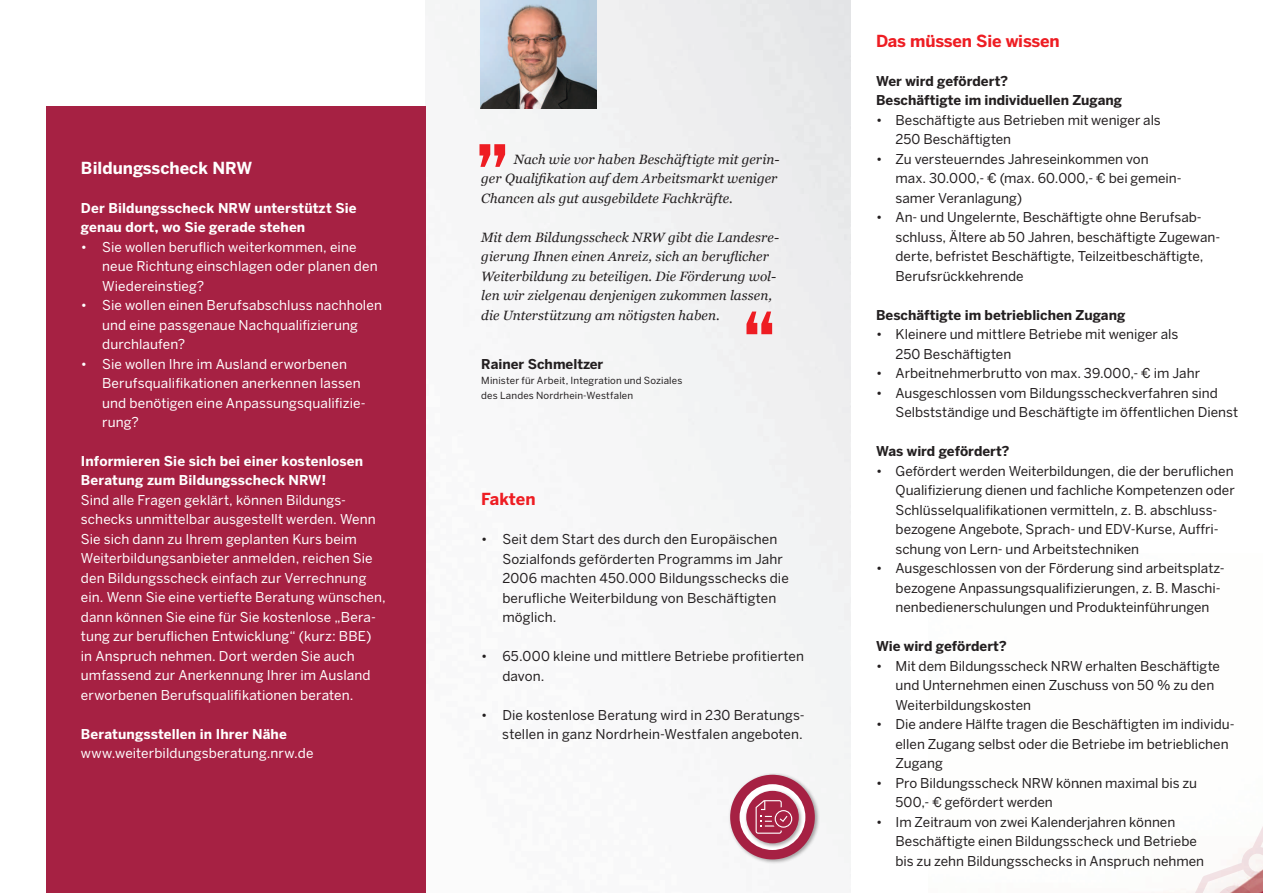
<style>
.page{position:relative;width:1263px;height:893px;background:#fff}
.page>*{position:absolute;margin:0;border:0;box-sizing:border-box;transform-origin:0 0}
.t1{font:700 16.5px "Benton Sans";letter-spacing:-.01em;color:#ee1d23}
.t2{font:700 16.5px "Benton Sans";color:#fff}
.t3{font:13.5px/19.5px "Benton Sans";color:#231f20}
.t4{font:13.5px/19.5px "Benton Sans";letter-spacing:.01em;color:#fff}
.t5{font:italic 13.5px/19.5px "Georgia";letter-spacing:.005em;color:#231f20}
.t6{font:700 13.5px/19.5px "Benton Sans";letter-spacing:.01em;color:#fff}
.t7{font:700 13.5px/19.5px "Benton Sans";color:#231f20}
.t8{font:9.75px/15px "Benton Sans";letter-spacing:.015em;color:#231f20}
</style>
<div class="page">
<img style="left:425px;top:0;width:425px;height:893px">
<img style="left:480px;top:0;width:117px;height:108px">
<div style="left:46px;top:106px;width:379px;height:787px;background:#a62143"></div>
<svg style="left:1163px;top:826px;width:100px;height:67px"></svg>
<svg style="left:479px;top:144px;width:26px;height:23px"></svg>
<svg style="left:746px;top:312px;width:26px;height:22px"></svg>
<div style="left:728px;top:773px;width:92px;height:91px;background:#231f20;opacity:.4"></div>
<div style="left:730px;top:775px;width:85px;height:84px;background:#a62143;border-radius:50%"></div>
<svg style="left:739px;top:784px;width:66px;height:66px"></svg>
<div style="left:744px;top:789px;width:59px;height:59px;background:#231f20;opacity:.4"></div>
<div style="left:746px;top:791px;width:53px;height:52px;background:#a62143;border-radius:50%"></div>
<svg style="left:755px;top:800px;width:37px;height:34px"></svg>
<p class="t2" style="left:81px;top:158px;width:173px">Bildungsscheck NRW</p>
<p class="t6" style="left:81px;top:198px;width:277px">Der Bildungsscheck NRW unterstützt Sie genau dort, wo Sie gerade stehen</p>
<p class="t4" style="left:102px;top:237px;width:277px;text-indent:-21px">• Sie wollen beruflich weiterkommen, eine neue Richtung einschlagen oder planen den<br>Wiedereinstieg?</p>
<p class="t4" style="left:102px;top:295px;width:281px;text-indent:-21px">• Sie wollen einen Berufsabschluss nachholen und eine passgenaue Nachqualifizierung durchlaufen?</p>
<p class="t4" style="left:102px;top:354px;width:265px;text-indent:-21px">• Sie wollen Ihre im Ausland erworbenen Berufsqualifikationen anerkennen lassen und benötigen eine Anpassungsqualifizie&shy;rung?</p>
<p class="t6" style="left:81px;top:451px;width:284px">Informieren Sie sich bei einer kostenlosen<br>Beratung zum Bildungsscheck NRW!</p>
<p class="t4" style="left:81px;top:490px;width:306px">Sind alle Fragen geklärt, können Bildungs&shy;schecks unmittelbar ausgestellt werden. Wenn Sie sich dann zu Ihrem geplanten Kurs beim Weiterbildungsanbieter anmelden, reichen Sie den Bildungsscheck einfach zur Verrechnung ein. Wenn Sie eine vertiefte Beratung wünschen, dann können Sie eine für Sie kostenlose „Bera&shy;tung zur beruflichen Entwicklung“ (kurz: BBE) in Anspruch nehmen. Dort werden Sie auch umfassend zur Anerkennung Ihrer im Ausland erworbenen Berufsqualifikationen beraten.</p>
<p class="t6" style="left:81px;top:724px;width:207px">Beratungsstellen in Ihrer Nähe</p>
<p class="t4" style="left:81px;top:744px;width:234px">www.weiterbildungsberatung.nrw.de</p>
<p class="t5" style="left:481px;top:149px;width:300px;text-indent:33px">Nach wie vor haben Beschäftigte mit gerin&shy;ger Qualifikation auf dem Arbeitsmarkt weniger<br>Chancen als gut ausgebildete Fachkräfte.</p>
<p class="t5" style="left:481px;top:227px;width:299px">Mit dem Bildungsscheck NRW gibt die Landesre&shy;gierung Ihnen einen Anreiz, sich an beruflicher Weiterbildung zu beteiligen. Die Förderung wol&shy;len wir zielgenau denjenigen zukommen lassen, die Unterstützung am nötigsten haben.</p>
<p class="t7" style="left:481px;top:354px;width:124px">Rainer Schmeltzer</p>
<p class="t8" style="left:481px;top:372px;width:203px">Minister für Arbeit, Integration und Soziales des Landes Nordrhein-Westfalen</p>
<p class="t1" style="left:481px;top:489px;width:56px">Fakten</p>
<p class="t3" style="left:502px;top:529px;width:288px;text-indent:-21px">• Seit dem Start des durch den Europäischen Sozialfonds geförderten Programms im Jahr 2006 machten 450.000 Bildungsschecks die berufliche Weiterbildung von Beschäftigten möglich.</p>
<p class="t3" style="left:502px;top:646px;width:303px;text-indent:-21px">• 65.000 kleine und mittlere Betriebe profitierten davon.</p>
<p class="t3" style="left:481px;top:705px;width:325px;text-align:right">• Die kostenlose Beratung wird in 230 Beratungs&shy;stellen in ganz Nordrhein-Westfalen angeboten.</p>
<p class="t1" style="left:876px;top:31px;width:185px">Das müssen Sie wissen</p>
<p class="t7" style="left:876px;top:71px;width:248px">Wer wird gefördert?<br>Beschäftigte im individuellen Zugang</p>
<p class="t3" style="left:895px;top:110px;width:267px;text-indent:-20px">• Beschäftigte aus Betrieben mit weniger als<br>250 Beschäftigten</p>
<p class="t3" style="left:895px;top:149px;width:287px;text-indent:-20px">• Zu versteuerndes Jahreseinkommen von max. 30.000,- € (max. 60.000,- € bei gemein&shy;samer Veranlagung)</p>
<p class="t3" style="left:895px;top:207px;width:326px;text-indent:-19px">• An- und Ungelernte, Beschäftigte ohne Berufsab&shy;schluss, Ältere ab 50 Jahren, beschäftigte Zugewan&shy;derte, befristet Beschäftigte, Teilzeitbeschäftigte, Berufsrückkehrende</p>
<p class="t7" style="left:876px;top:305px;width:251px">Beschäftigte im betrieblichen Zugang</p>
<p class="t3" style="left:895px;top:324px;width:284px;text-indent:-20px">• Kleinere und mittlere Betriebe mit weniger als<br>250 Beschäftigten</p>
<p class="t3" style="left:876px;top:363px;width:325px">• Arbeitnehmerbrutto von max. 39.000,- € im Jahr</p>
<p class="t3" style="left:895px;top:383px;width:344px;text-indent:-19px">• Ausgeschlossen vom Bildungsscheckverfahren sind<br>Selbstständige und Beschäftigte im öffentlichen Dienst</p>
<p class="t7" style="left:876px;top:441px;width:135px">Was wird gefördert?</p>
<p class="t3" style="left:895px;top:461px;width:341px;text-indent:-19px">• Gefördert werden Weiterbildungen, die der beruflichen Qualifizierung dienen und fachliche Kompetenzen oder Schlüsselqualifikationen vermitteln, z. B. abschluss&shy;bezogene Angebote, Sprach- und EDV-Kurse, Auffri&shy;schung von Lern- und Arbeitstechniken</p>
<p class="t3" style="left:895px;top:558px;width:331px;text-indent:-19px">• Ausgeschlossen von der Förderung sind arbeitsplatz&shy;bezogene Anpassungsqualifizierungen, z. B. Maschi&shy;nenbedienerschulungen und Produkteinführungen</p>
<p class="t7" style="left:876px;top:636px;width:132px">Wie wird gefördert?</p>
<p class="t3" style="left:895px;top:656px;width:326px;text-indent:-19px">• Mit dem Bildungsscheck NRW erhalten Beschäftigte und Unternehmen einen Zuschuss von 50 % zu den<br>Weiterbildungskosten</p>
<p class="t3" style="left:895px;top:714px;width:340px;text-indent:-19px">• Die andere Hälfte tragen die Beschäftigten im individu&shy;ellen Zugang selbst oder die Betriebe im betrieblichen<br>Zugang</p>
<p class="t3" style="left:895px;top:773px;width:303px;text-indent:-19px">• Pro Bildungsscheck NRW können maximal bis zu<br>500,- € gefördert werden</p>
<p class="t3" style="left:895px;top:812px;width:310px;text-indent:-19px">• Im Zeitraum von zwei Kalenderjahren können<br>Beschäftigte einen Bildungsscheck und Betriebe bis zu zehn Bildungsschecks in Anspruch nehmen</p>
</div>
